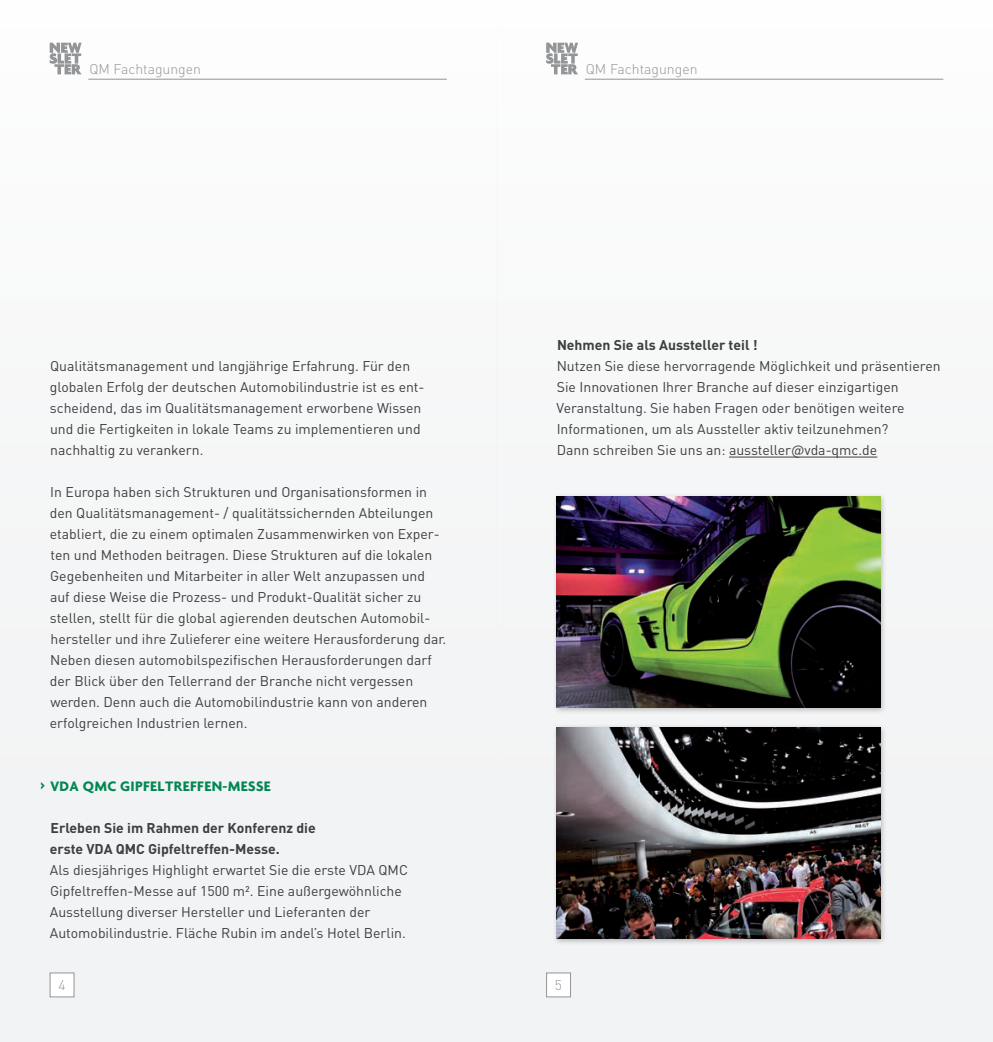
<style>
.page{position:relative;width:993px;height:1042px;background:#fff}
.page>*{position:absolute;margin:0;border:0;box-sizing:border-box;transform-origin:0 0}
.t1{font:700 14.88px "Agenda";letter-spacing:.025em;color:#008751}
.t2{font:14px/21px "DIN Pro";color:#3e3e3f}
.t3{font:700 14px/21px "DIN Pro";color:#3e3e3f}
.t4{font:300 14px "DIN Pro";color:#939598}
.s1{font-family:"DIN Pro"}
</style>
<div class="page">
<div style="left:0;top:0;width:496px;height:1042px;background:#f2f3f4"></div>
<div style="left:496px;top:0;width:496px;height:1042px;background:#f2f3f4"></div>
<hr style="left:88px;top:79px;width:358px;height:1px;background:#939598">
<svg style="left:50px;top:43px;width:32px;height:31px"></svg>
<div style="left:50px;top:973px;width:24px;height:24px;background:#fff"></div>
<div style="left:50px;top:972px;width:24px;height:25px;border:1px solid #939598"></div>
<div style="left:546px;top:973px;width:24px;height:24px;background:#fff"></div>
<div style="left:546px;top:972px;width:24px;height:25px;border:1px solid #939598"></div>
<hr style="left:584px;top:79px;width:359px;height:1px;background:#939598">
<svg style="left:546px;top:43px;width:32px;height:31px"></svg>
<hr style="left:728px;top:457px;width:149px;height:1px;background:#3e3e3f">
<div style="left:552px;top:493px;width:334px;height:221px;background:#231f20;opacity:.3"></div>
<img style="left:556px;top:496px;width:323px;height:211px">
<div style="left:552px;top:724px;width:334px;height:221px;background:#231f20;opacity:.3"></div>
<img style="left:556px;top:727px;width:323px;height:211px">
<p class="t4" style="left:89px;top:59px;width:113px">QM Fachtagungen</p>
<p class="t2" style="left:50px;top:355px;width:376px">Qualitätsmanagement und langjährige Erfahrung. Für den globalen Erfolg der deutschen Automobilindustrie ist es ent&shy;scheidend, das im Qualitätsmanagement erworbene Wissen und die Fertigkeiten in lokale Teams zu implementieren und nachhaltig zu verankern.</p>
<p class="t2" style="left:50px;top:481px;width:398px">In Europa haben sich Strukturen und Organisationsformen in den Qualitätsmanagement- / qualitätssichernden Abteilungen etabliert, die zu einem optimalen Zusammenwirken von Exper&shy;ten und Methoden beitragen. Diese Strukturen auf die lokalen Gegebenheiten und Mitarbeiter in aller Welt anzupassen und auf diese Weise die Prozess- und Produkt-Qualität sicher zu stellen, stellt für die global agierenden deutschen Automobil&shy;hersteller und ihre Zulieferer eine weitere Herausforderung dar.<br>Neben diesen automobilspezifischen Herausforderungen darf der Blick über den Tellerrand der Branche nicht vergessen werden. Denn auch die Automobilindustrie kann von anderen erfolgreichen Industrien lernen.</p>
<p class="t1" style="left:40px;top:777px;width:232px"><span class="s1">›</span> VDA QMC GIPFELTREFFEN-MESSE</p>
<p class="t3" style="left:50px;top:817px;width:267px">Erleben Sie im Rahmen der Konferenz die erste VDA QMC Gipfeltreffen-Messe.</p>
<p class="t2" style="left:50px;top:859px;width:359px">Als diesjähriges Highlight erwartet Sie die erste VDA QMC Gipfeltreffen-Messe auf 1500 m². Eine außergewöhnliche Ausstellung diverser Hersteller und Lieferanten der Automobilindustrie. Fläche Rubin im andel’s Hotel Berlin.</p>
<p class="t4" style="left:585px;top:59px;width:113px">QM Fachtagungen</p>
<p class="t3" style="left:557px;top:334px;width:202px">Nehmen Sie als Aussteller teil !</p>
<p class="t2" style="left:556px;top:355px;width:385px">Nutzen Sie diese hervorragende Möglichkeit und präsentieren Sie Innovationen Ihrer Branche auf dieser einzigartigen Veranstaltung. Sie haben Fragen oder benötigen weitere Informationen, um als Aussteller aktiv teilzunehmen?<br>Dann schreiben Sie uns an: aussteller@vda-qmc.de</p>
<p class="t4" style="left:58px;top:975px;width:9px">4</p>
<p class="t4" style="left:554px;top:975px;width:9px">5</p>
</div>
